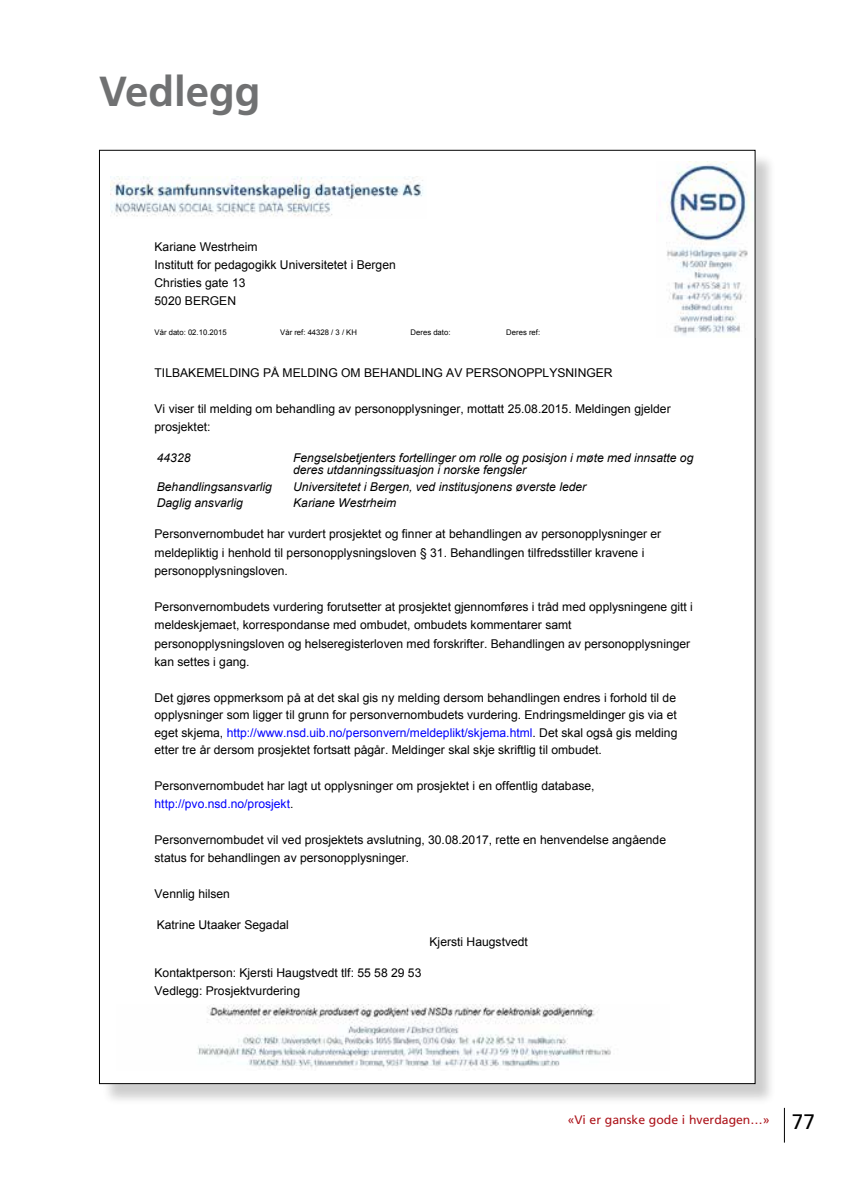
<style>
.page{position:relative;width:844px;height:1191px;background:#fff}
.page>*{position:absolute;margin:0;border:0;box-sizing:border-box;transform-origin:0 0}
.t1{font:700 42px "Frutiger";color:#707172}
.t2{font:12.25px "Frutiger";color:#ad151c}
.t3{font:12.08px/18.2px "Arial";color:#000}
.t4{font:italic 12.08px/12.1px "Arial";color:#000}
.t5{font:7.7px "Arial";color:#000}
.s1{color:#00f}
.s2{font-size:21px;color:#000}
</style>
<div class="page">
<hr style="left:783px;top:1107px;width:1px;height:35px;background:#000">
<div style="left:102px;top:153px;width:675px;height:952px;background:#000;opacity:.2"></div>
<div style="left:99px;top:150px;width:655px;height:933px;background:#fff"></div>
<img style="left:666px;top:161px;width:84px;height:175px">
<img style="left:110px;top:176px;width:314px;height:41px">
<img style="left:197px;top:1004px;width:414px;height:64px">
<h1 class="t1" style="left:99px;top:67px;width:163px">Vedlegg</h1>
<p class="t3" style="left:154px;top:238px;width:243px">Kariane Westrheim<br>Institutt for pedagogikk Universitetet i Bergen<br>Christies gate 13<br>5020 BERGEN</p>
<p class="t5" style="left:154px;top:327px;width:74px">Vår dato: 02.10.2015</p>
<p class="t5" style="left:280px;top:327px;width:78px">Vår ref: 44328 / 3 / KH</p>
<p class="t5" style="left:410px;top:327px;width:41px">Deres dato:</p>
<p class="t5" style="left:506px;top:327px;width:35px">Deres ref:</p>
<p class="t3" style="left:154px;top:363px;width:459px">TILBAKEMELDING PÅ MELDING OM BEHANDLING AV PERSONOPPLYSNINGER</p>
<p class="t3" style="left:154px;top:400px;width:517px">Vi viser til melding om behandling av personopplysninger, mottatt 25.08.2015. Meldingen gjelder prosjektet:</p>
<p class="t4" style="left:157px;top:452px;width:35px">44328</p>
<p class="t4" style="left:293px;top:452px;width:401px">Fengselsbetjenters fortellinger om rolle og posisjon i møte med innsatte og deres utdanningssituasjon i norske fengsler</p>
<p class="t4" style="left:157px;top:480px;width:117px">Behandlingsansvarlig</p>
<p class="t4" style="left:293px;top:480px;width:294px">Universitetet i Bergen, ved institusjonens øverste leder</p>
<p class="t4" style="left:157px;top:497px;width:88px">Daglig ansvarlig</p>
<p class="t4" style="left:293px;top:497px;width:104px">Kariane Westrheim</p>
<p class="t3" style="left:154px;top:525px;width:508px">Personvernombudet har vurdert prosjektet og finner at behandlingen av personopplysninger er meldepliktig i henhold til personopplysningsloven § 31. Behandlingen tilfredsstiller kravene i personopplysningsloven.</p>
<p class="t3" style="left:154px;top:598px;width:539px">Personvernombudets vurdering forutsetter at prosjektet gjennomføres i tråd med opplysningene gitt i meldeskjemaet, korrespondanse med ombudet, ombudets kommentarer samt personopplysningsloven og helseregisterloven med forskrifter. Behandlingen av personopplysninger kan settes i gang.</p>
<p class="t3" style="left:154px;top:688px;width:524px;line-height:17.7px;text-align:justify">Det gjøres oppmerksom på at det skal gis ny melding dersom behandlingen endres i forhold til de opplysninger som ligger til grunn for personvernombudets vurdering. Endringsmeldinger gis via et eget skjema, <span class="s1">http://www.nsd.uib.no/personvern/meldeplikt/skjema.html</span>. Det skal også gis melding etter tre år dersom prosjektet fortsatt pågår. Meldinger skal skje skriftlig til ombudet.</p>
<p class="t3" style="left:154px;top:776px;width:441px">Personvernombudet har lagt ut opplysninger om prosjektet i en offentlig database, <span class="s1">http://pvo.nsd.no/prosjekt</span>.</p>
<p class="t3" style="left:154px;top:830px;width:513px">Personvernombudet vil ved prosjektets avslutning, 30.08.2017, rette en henvendelse angående status for behandlingen av personopplysninger.</p>
<p class="t3" style="left:154px;top:885px;width:77px">Vennlig hilsen</p>
<p class="t3" style="left:157px;top:915px;width:133px">Katrine Utaaker Segadal</p>
<p class="t3" style="left:154px;top:963px;width:268px">Kontaktperson: Kjersti Haugstvedt tlf: 55 58 29 53<br>Vedlegg: Prosjektvurdering</p>
<p class="t3" style="left:429px;top:932px;width:100px">Kjersti Haugstvedt</p>
<p class="t2" style="left:567px;top:1112px;width:249px">«Vi er ganske gode i hverdagen…» <span class="s2">77</span></p>
</div>
